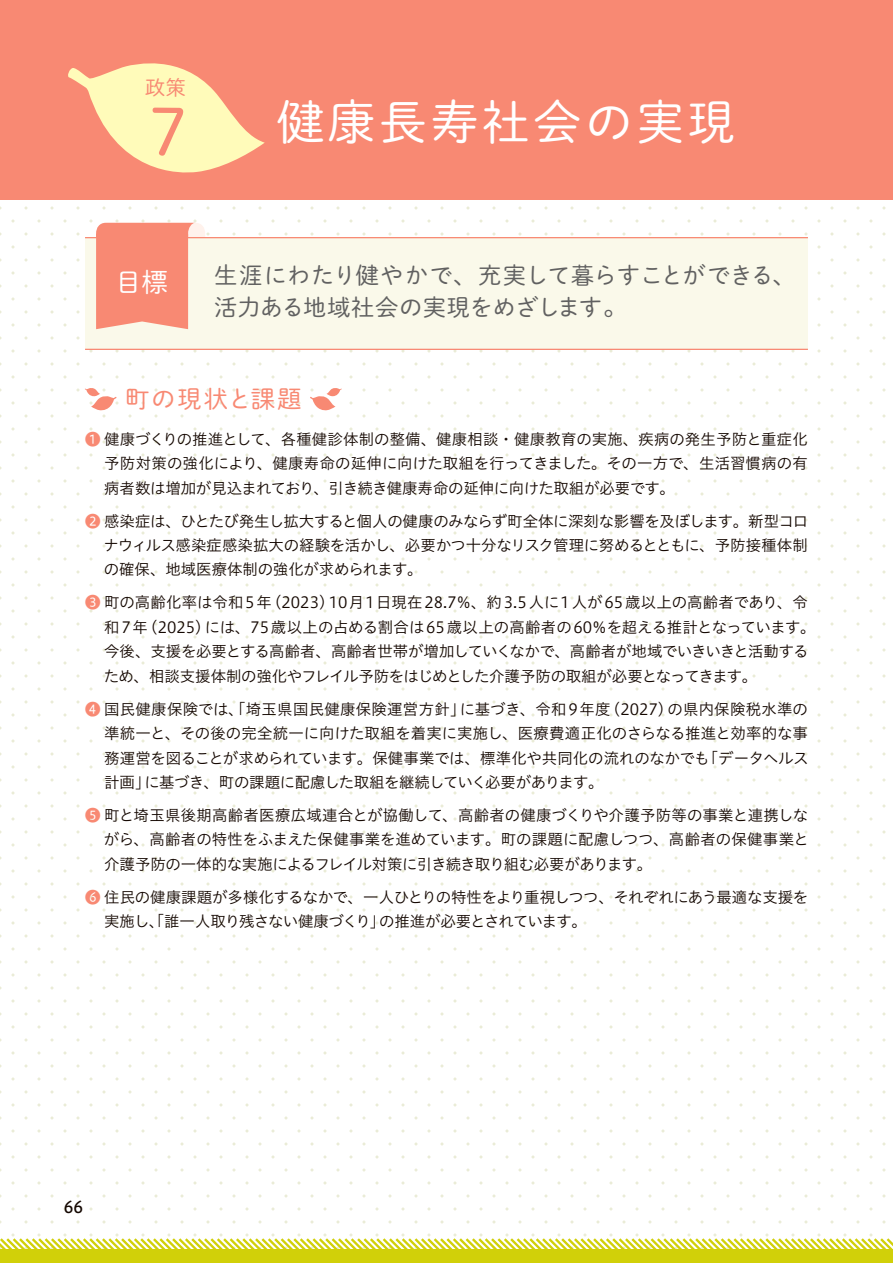
<style>
.page{position:relative;width:893px;height:1263px;background:#fff}
.page>*{position:absolute;margin:0;border:0;box-sizing:border-box;transform-origin:0 0}
.t1{font:66.9px "Shuei M Go Std L";color:#f88973}
.t2{font:47.85px "Shuei M Go Std L";letter-spacing:.075em;color:#fff}
.t3{font:26.55px "Shuei M Go Std L";color:#fff}
.t4{font:24.45px "Shuei M Go Std L";letter-spacing:.075em;color:#f88973}
.t5{font:23.4px/32px "Shuei M Go Std L";letter-spacing:-.015em;color:#616161}
.t6{font:15.9px "Hiragino UD Sans Std N W5";color:#140700}
.t7{font:15.45px/24.5px "Hiragino UD Sans Std N W3";letter-spacing:-.015em;color:#140700;text-align:justify}
.s1{color:#f88973}
</style>
<div class="page">
<div style="left:0;top:1249px;width:893px;height:14px;background:#d1d009"></div>
<svg style="left:0;top:1236px;width:893px;height:13px"></svg>
<div style="left:85px;top:238px;width:723px;height:111px;background:#faf9ea"></div>
<div style="left:0;top:0;width:893px;height:199px;background:#f88973"></div>
<hr style="left:85px;top:237px;width:723px;height:1px;background:#f88973">
<hr style="left:85px;top:349px;width:723px;height:1px;background:#f88973">
<svg style="left:96px;top:223px;width:109px;height:106px"></svg>
<svg style="left:85px;top:388px;width:32px;height:23px"></svg>
<svg style="left:310px;top:388px;width:32px;height:23px"></svg>
<svg style="left:68px;top:63px;width:197px;height:110px"></svg>
<h1 class="t1" style="left:148px;top:83px;width:42px">7</h1>
<h2 class="t2" style="left:276px;top:87px;width:461px">健康長寿社会の実現</h2>
<h3 class="t3" style="left:115px;top:262px;width:55px">目標</h3>
<h3 class="t5" style="left:214px;top:258px;width:583px">生涯にわたり健やかで、充実して暮らすことができる、活力ある地域社会の実現をめざします。</h3>
<h3 class="t4" style="left:125px;top:381px;width:178px">町の現状と課題</h3>
<p class="t7" style="left:104px;top:426px;width:705px;text-indent:-19px"><span class="s1">❶</span> 健康づくりの推進として、各種健診体制の整備、健康相談・健康教育の実施、疾病の発生予防と重症化予防対策の強化により、健康寿命の延伸に向けた取組を行ってきました。その一方で、生活習慣病の有病者数は増加が見込まれており、引き続き健康寿命の延伸に向けた取組が必要です。</p>
<p class="t7" style="left:104px;top:508px;width:706px;text-indent:-19px"><span class="s1">❷</span> 感染症は、ひとたび発生し拡大すると個人の健康のみならず町全体に深刻な影響を及ぼします。新型コロナウィルス感染症感染拡大の経験を活かし、必要かつ十分なリスク管理に努めるとともに、予防接種体制の確保、地域医療体制の強化が求められます。</p>
<p class="t7" style="left:104px;top:589px;width:713px;text-align:left;text-indent:-19px"><span class="s1">❸</span> 町の高齢化率は令和５年（2023）10月１日現在28.7％、約3.5人に１人が65歳以上の高齢者であり、令和７年（2025）には、75歳以上の占める割合は65歳以上の高齢者の60％を超える推計となっています。今後、支援を必要とする高齢者、高齢者世帯が増加していくなかで、高齢者が地域でいきいきと活動するため、相談支援体制の強化やフレイル予防をはじめとした介護予防の取組が必要となってきます。</p>
<p class="t7" style="left:104px;top:696px;width:706px;text-indent:-19px"><span class="s1">❹</span> 国民健康保険では、「埼玉県国民健康保険運営方針」に基づき、令和９年度（2027）の県内保険税水準の準統一と、その後の完全統一に向けた取組を着実に実施し、医療費適正化のさらなる推進と効率的な事務運営を図ることが求められています。保健事業では、標準化や共同化の流れのなかでも「データヘルス計画」に基づき、町の課題に配慮した取組を継続していく必要があります。</p>
<p class="t7" style="left:104px;top:802px;width:706px;text-indent:-19px"><span class="s1">❺</span> 町と埼玉県後期高齢者医療広域連合とが協働して、高齢者の健康づくりや介護予防等の事業と連携しながら、高齢者の特性をふまえた保健事業を進めています。町の課題に配慮しつつ、高齢者の保健事業と介護予防の一体的な実施によるフレイル対策に引き続き取り組む必要があります。</p>
<p class="t7" style="left:104px;top:884px;width:706px;text-indent:-19px"><span class="s1">❻</span> 住民の健康課題が多様化するなかで、一人ひとりの特性をより重視しつつ、それぞれにあう最適な支援を実施し、「誰一人取り残さない健康づくり」の推進が必要とされています。</p>
<p class="t6" style="left:64px;top:1195px;width:21px">66</p>
</div>
